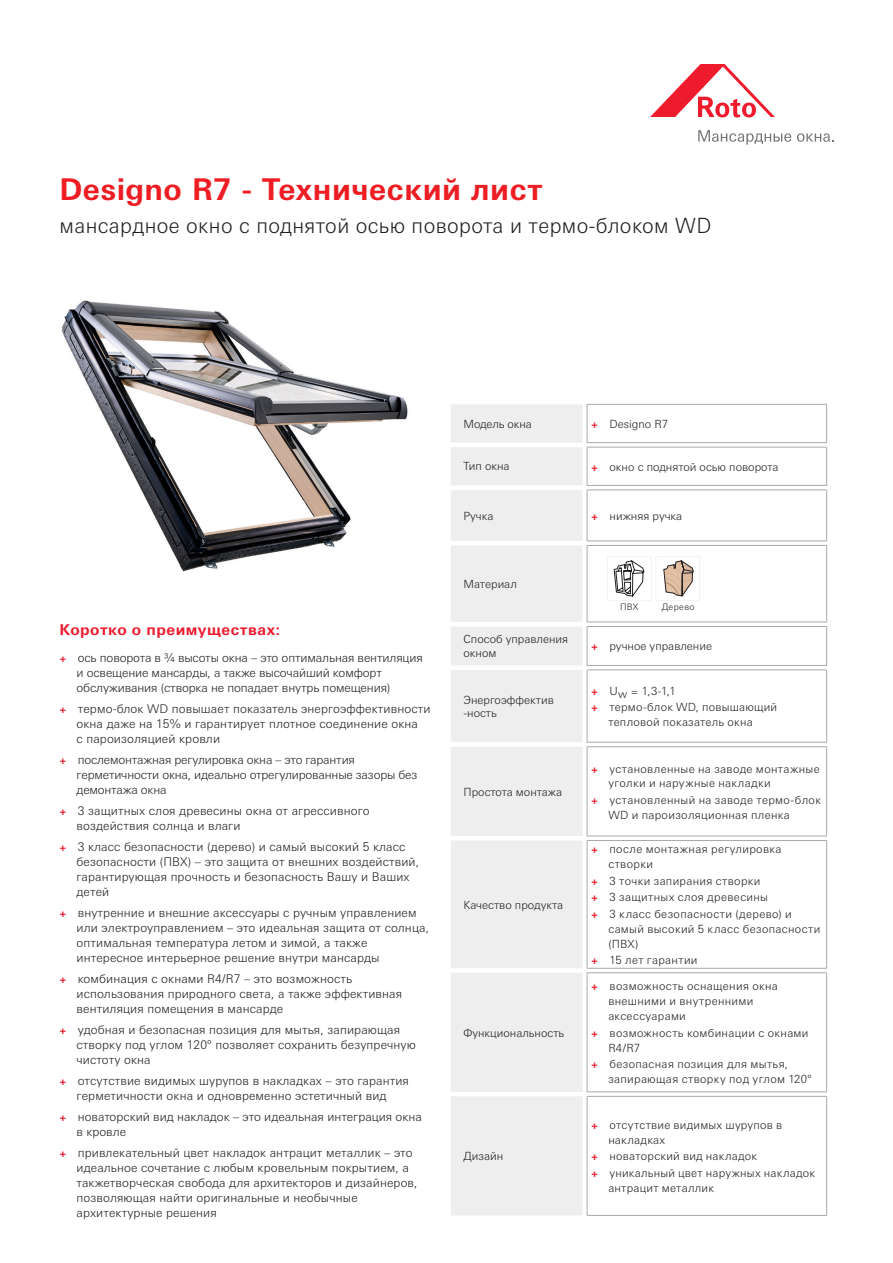
<style>
.page{position:relative;width:893px;height:1263px;background:#fff}
.page>*{position:absolute;margin:0;border:0;box-sizing:border-box;transform-origin:0 0}
.t1{font:700 30px "Univers Next W1 G";letter-spacing:.015em;color:#ee1d23}
.t2{font:300 21px "Univers Next W1 G";letter-spacing:.02em;color:#231f20}
.Copy_Head_black{font:700 15px "Univers Next W1 G";letter-spacing:.035em;color:#ee1b2d}
.t3{font:300 12px/15px "Univers Next W1 G";letter-spacing:.01em;color:#231f20}
.t4{font:300 12px/15px "Univers Next W1 G";letter-spacing:-.01em;color:#231f20}
.t5{font:300 12px/15px "Univers Next W1 G";letter-spacing:-.015em;color:#231f20}
.t6{font:300 11.25px/14.9px "Univers Next W1 G";letter-spacing:.025em;color:#231f20}
.t7{font:300 11.25px "Univers Next W1 G";color:#231f20}
.t8{font:300 11.25px "Univers Next W1 G";letter-spacing:-.01em;color:#231f20}
.Copy_Head_black-2{font:300 8.85px "Univers Next W1 G";letter-spacing:.035em;color:#231f20}
.s1{font-weight:700;font-size:10.5px;color:#ee1b2d}
</style>
<div class="page">
<img style="left:62px;top:300px;width:346px;height:272px">
<svg style="left:650px;top:64px;width:125px;height:53px"></svg>
<svg style="left:698px;top:130px;width:93px;height:15px"></svg>
<svg style="left:797px;top:133px;width:36px;height:9px"></svg>
<div style="left:451px;top:404px;width:131px;height:811px;background:#eeeeef"></div>
<svg style="left:588px;top:443px;width:238px;height:653px"></svg>
<hr style="left:587px;top:404px;width:240px;height:1px;background:#a8a9ad">
<hr style="left:587px;top:405px;width:1px;height:37px;background:#a8a9ad">
<hr style="left:826px;top:405px;width:1px;height:37px;background:#a8a9ad">
<hr style="left:587px;top:447px;width:240px;height:1px;background:#a8a9ad">
<hr style="left:587px;top:447px;width:1px;height:38px;background:#a8a9ad">
<hr style="left:826px;top:447px;width:1px;height:38px;background:#a8a9ad">
<hr style="left:587px;top:489px;width:240px;height:1px;background:#a8a9ad">
<hr style="left:587px;top:490px;width:1px;height:50px;background:#a8a9ad">
<hr style="left:826px;top:490px;width:1px;height:50px;background:#a8a9ad">
<hr style="left:587px;top:545px;width:240px;height:1px;background:#a8a9ad">
<hr style="left:587px;top:546px;width:1px;height:76px;background:#a8a9ad">
<hr style="left:826px;top:546px;width:1px;height:76px;background:#a8a9ad">
<hr style="left:587px;top:626px;width:240px;height:1px;background:#a8a9ad">
<hr style="left:587px;top:627px;width:1px;height:38px;background:#a8a9ad">
<hr style="left:826px;top:627px;width:1px;height:38px;background:#a8a9ad">
<hr style="left:587px;top:669px;width:240px;height:1px;background:#a8a9ad">
<hr style="left:587px;top:670px;width:1px;height:72px;background:#a8a9ad">
<hr style="left:826px;top:670px;width:1px;height:72px;background:#a8a9ad">
<hr style="left:587px;top:746px;width:240px;height:1px;background:#a8a9ad">
<hr style="left:587px;top:747px;width:1px;height:89px;background:#a8a9ad">
<hr style="left:826px;top:747px;width:1px;height:89px;background:#a8a9ad">
<hr style="left:587px;top:840px;width:240px;height:1px;background:#a8a9ad">
<hr style="left:587px;top:841px;width:1px;height:127px;background:#a8a9ad">
<hr style="left:826px;top:841px;width:1px;height:127px;background:#a8a9ad">
<hr style="left:587px;top:972px;width:240px;height:1px;background:#a8a9ad">
<hr style="left:587px;top:973px;width:1px;height:118px;background:#a8a9ad">
<hr style="left:826px;top:973px;width:1px;height:118px;background:#a8a9ad">
<hr style="left:587px;top:1096px;width:240px;height:1px;background:#a8a9ad">
<hr style="left:587px;top:1097px;width:1px;height:118px;background:#a8a9ad">
<hr style="left:826px;top:1097px;width:1px;height:118px;background:#a8a9ad">
<hr style="left:587px;top:442px;width:240px;height:1px;background:#a8a9ad">
<hr style="left:587px;top:485px;width:240px;height:1px;background:#a8a9ad">
<hr style="left:587px;top:540px;width:240px;height:1px;background:#a8a9ad">
<hr style="left:587px;top:665px;width:240px;height:1px;background:#a8a9ad">
<hr style="left:587px;top:622px;width:240px;height:1px;background:#a8a9ad">
<hr style="left:587px;top:742px;width:240px;height:1px;background:#a8a9ad">
<hr style="left:587px;top:836px;width:240px;height:1px;background:#a8a9ad">
<hr style="left:587px;top:968px;width:240px;height:1px;background:#a8a9ad">
<hr style="left:587px;top:1091px;width:240px;height:1px;background:#a8a9ad">
<hr style="left:587px;top:1215px;width:240px;height:1px;background:#a8a9ad">
<svg style="left:607px;top:556px;width:93px;height:45px"></svg>
<p class="t1" style="left:60px;top:171px;width:484px">Designo R7 - Технический лист</p>
<p class="t2" style="left:60px;top:213px;width:653px">мансардное окно с поднятой осью поворота и термо-блоком WD</p>
<p class="t8" style="left:463px;top:417px;width:70px">Модель окна</p>
<p class="t7" style="left:591px;top:417px;width:78px"><span class="s1">+</span> Designo R7</p>
<p class="t6" style="left:463px;top:459px;width:48px">Тип окна</p>
<p class="t7" style="left:591px;top:460px;width:189px"><span class="s1">+</span> окно с поднятой осью поворота</p>
<p class="t6" style="left:463px;top:508px;width:32px">Ручка</p>
<p class="t7" style="left:591px;top:509px;width:92px"><span class="s1">+</span> нижняя ручка</p>
<p class="Copy_Head_black" style="left:60px;top:620px;width:222px">Коротко о преимуществах:</p>
<p class="t4" style="left:60px;top:650px;width:365px"><span class="s1">+</span> ось поворота в ¾ высоты окна – это оптимальная вентиляция</p>
<p class="t4" style="left:77px;top:665px;width:315px">и освещение мансарды, а также высочайший комфорт обслуживания (створка не попадает внутрь помещения)</p>
<p class="t3" style="left:60px;top:701px;width:373px"><span class="s1">+</span> термо-блок WD повышает показатель энергоэффективности</p>
<p class="t3" style="left:77px;top:716px;width:343px">окна даже на 15% и гарантирует плотное соединение окна</p>
<p class="t3" style="left:77px;top:731px;width:145px">с пароизоляцией кровли</p>
<p class="t5" style="left:77px;top:752px;width:342px;text-indent:-17px"><span class="s1">+</span> послемонтажная регулировка окна – это гарантия герметичности окна, идеально отрегулированные зазоры без демонтажа окна</p>
<p class="t3" style="left:77px;top:803px;width:295px;text-indent:-17px"><span class="s1">+</span> 3 защитных слоя древесины окна от агрессивного воздействия солнца и влаги</p>
<p class="t3" style="left:77px;top:839px;width:344px;text-indent:-17px"><span class="s1">+</span> 3 класс безопасности (дерево) и самый высокий 5 класс безопасности (ПВХ) – это защита от внешних воздействий, гарантирующая прочность и безопасность Вашу и Ваших детей</p>
<p class="t3" style="left:60px;top:905px;width:359px"><span class="s1">+</span> внутренние и внешние аксессуары с ручным управлением</p>
<p class="t3" style="left:77px;top:920px;width:354px">или электроуправлением – это идеальная защита от солнца,</p>
<p class="t3" style="left:77px;top:935px;width:305px">оптимальная температура летом и зимой, а также интересное интерьерное решение внутри мансарды</p>
<p class="t3" style="left:77px;top:971px;width:327px;text-indent:-17px"><span class="s1">+</span> комбинация с окнами R4/R7 – это возможность использования природного света, а также эффективная вентиляция помещения в мансарде</p>
<p class="t3" style="left:77px;top:1022px;width:341px;text-indent:-17px"><span class="s1">+</span> удобная и безопасная позиция для мытья, запирающая створку под углом 120° позволяет сохранить безупречную чистоту окна</p>
<p class="t3" style="left:60px;top:1073px;width:351px;text-align:center"><span class="s1">+</span> отсутствие видимых шурупов в накладках – это гарантия герметичности окна и одновременно эстетичный вид</p>
<p class="t3" style="left:60px;top:1109px;width:364px"><span class="s1">+</span> новаторский вид накладок – это идеальная интеграция окна</p>
<p class="t3" style="left:77px;top:1124px;width:51px">в кровле</p>
<p class="t3" style="left:60px;top:1145px;width:355px"><span class="s1">+</span> привлекательный цвет накладок антрацит металлик – это</p>
<p class="t3" style="left:77px;top:1160px;width:343px">идеальное сочетание с любым кровельным покрытием, а такжетворческая свобода для архитекторов и дизайнеров, позволяющая найти оригинальные и необычные архитектурные решения</p>
<p class="t7" style="left:463px;top:577px;width:55px">Материал</p>
<p class="t7" style="left:463px;top:633px;width:106px">Способ управления</p>
<p class="t6" style="left:463px;top:645px;width:34px">окном</p>
<p class="t7" style="left:463px;top:693px;width:92px">Энергоэффектив</p>
<p class="t6" style="left:463px;top:705px;width:35px">-ность</p>
<p class="t7" style="left:463px;top:785px;width:100px">Простота монтажа</p>
<p class="t7" style="left:463px;top:898px;width:101px">Качество продукта</p>
<p class="t7" style="left:463px;top:1026px;width:102px">Функциональность</p>
<p class="t6" style="left:463px;top:1148px;width:41px">Дизайн</p>
<p class="Copy_Head_black-2" style="left:620px;top:601px;width:20px">ПВХ</p>
<p class="Copy_Head_black-2" style="left:662px;top:601px;width:34px">Дерево</p>
<p class="t7" style="left:591px;top:640px;width:122px"><span class="s1">+</span> ручное управление</p>
<p class="t6" style="left:591px;top:683px;width:86px"><span class="s1">+</span> Uw = 1,3-1,1</p>
<p class="t6" style="left:608px;top:700px;width:170px;text-indent:-17px"><span class="s1">+</span> термо-блок WD, повышающий тепловой показатель окна</p>
<p class="t6" style="left:591px;top:761px;width:230px"><span class="s1">+</span> установленные на заводе монтажные</p>
<p class="t6" style="left:608px;top:776px;width:164px">уголки и наружные накладки</p>
<p class="t6" style="left:591px;top:792px;width:231px"><span class="s1">+</span> установленный на заводе термо-блок</p>
<p class="t6" style="left:608px;top:807px;width:183px">WD и пароизоляционная пленка</p>
<p class="t6" style="left:608px;top:842px;width:175px;text-indent:-17px"><span class="s1">+</span> после монтажная регулировка створки</p>
<p class="t6" style="left:591px;top:873px;width:171px"><span class="s1">+</span> 3 точки запирания створки</p>
<p class="t6" style="left:591px;top:890px;width:178px"><span class="s1">+</span> 3 защитных слоя древесины</p>
<p class="t6" style="left:608px;top:906px;width:214px;text-indent:-17px"><span class="s1">+</span> 3 класс безопасности (дерево) и самый высокий 5 класс безопасности (ПВХ)</p>
<p class="t6" style="left:591px;top:952px;width:108px"><span class="s1">+</span> 15 лет гарантии</p>
<p class="t6" style="left:591px;top:979px;width:188px"><span class="s1">+</span> возможность оснащения окна</p>
<p class="t6" style="left:608px;top:994px;width:147px">внешними и внутренними аксессуарами</p>
<p class="t6" style="left:591px;top:1025px;width:219px"><span class="s1">+</span> возможность комбинации с окнами</p>
<p class="t6" style="left:608px;top:1040px;width:33px">R4/R7</p>
<p class="t6" style="left:591px;top:1056px;width:198px"><span class="s1">+</span> безопасная позиция для мытья,</p>
<p class="t6" style="left:608px;top:1071px;width:205px">запирающая створку под углом 120°</p>
<p class="t6" style="left:591px;top:1117px;width:192px"><span class="s1">+</span> отсутствие видимых шурупов в</p>
<p class="t6" style="left:608px;top:1132px;width:58px">накладках</p>
<p class="t6" style="left:591px;top:1149px;width:167px"><span class="s1">+</span> новаторский вид накладок</p>
<p class="t6" style="left:591px;top:1165px;width:225px"><span class="s1">+</span> уникальный цвет наружных накладок</p>
<p class="t6" style="left:608px;top:1180px;width:107px">антрацит металлик</p>
</div>
